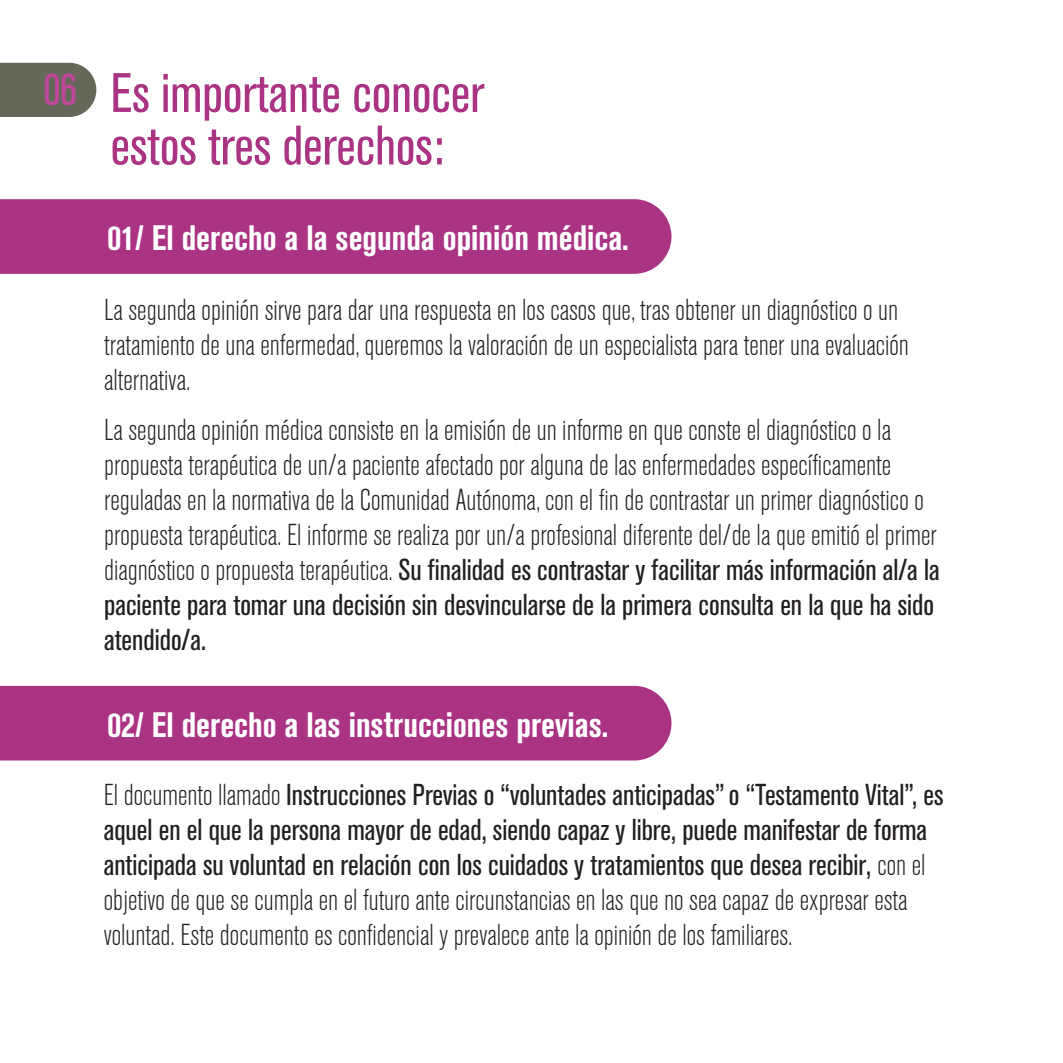
<style>
.page{position:relative;width:1063px;height:1063px;background:#fff}
.page>*{position:absolute;margin:0;border:0;box-sizing:border-box;transform-origin:0 0}
.t1{font:condensed 55px/52.5px "Akzidenz Grotesk BQ";color:#aa3384}
.t2{font:condensed 44px "Akzidenz Grotesk BQ";color:#bf469a}
.t3{font:35px "Akzidenz Grotesk BQ Bd Cnd Alt";color:#fff}
.t4{font:300 condensed 30px/35px "Akzidenz Grotesk BQ";color:#231f20}
.t5{font:condensed 30px/35px "Akzidenz Grotesk BQ";color:#231f20}
.s1{font-weight:400}
.s2{font-weight:300}
</style>
<div class="page">
<div style="left:0;top:199px;width:671px;height:75px;background:#aa3384"></div>
<div style="left:0;top:63px;width:96px;height:54px;background:#656759"></div>
<div style="left:0;top:686px;width:671px;height:75px;background:#aa3384"></div>
<h2 class="t2" style="left:44px;top:65px;width:34px">06</h2>
<h1 class="t1" style="left:111px;top:68px;width:375px">Es importante conocer estos tres derechos:</h1>
<p class="t3" style="left:107px;top:218px;width:523px">01/ El derecho a la segunda opinión médica.</p>
<p class="t4" style="left:104px;top:293px;width:806px">La segunda opinión sirve para dar una respuesta en los casos que, tras obtener un diagnóstico o un tratamiento de una enfermedad, queremos la valoración de un especialista para tener una evaluación alternativa.</p>
<p class="t4" style="left:104px;top:413px;width:837px">La segunda opinión médica consiste en la emisión de un informe en que conste el diagnóstico o la propuesta terapéutica de un/a paciente afectado por alguna de las enfermedades específicamente reguladas en la normativa de la Comunidad Autónoma, con el fin de contrastar un primer diagnóstico o propuesta terapéutica. El informe se realiza por un/a profesional diferente del/de la que emitió el primer diagnóstico o propuesta terapéutica. <span class="s1">Su finalidad es contrastar y facilitar más información al/a la paciente para tomar una decisión sin desvincularse de la primera consulta en la que ha sido atendido/a.</span></p>
<p class="t3" style="left:107px;top:705px;width:503px">02/ El derecho a las instrucciones previas.</p>
<p class="t5" style="left:104px;top:778px;width:841px"><span class="s2">El documento llamado</span> Instrucciones Previas o “voluntades anticipadas” o “Testamento Vital”, es aquel en el que la persona mayor de edad, siendo capaz y libre, puede manifestar de forma anticipada su voluntad en relación con los cuidados y tratamientos que desea recibir, <span class="s2">con el objetivo de que se cumpla en el futuro ante circunstancias en las que no sea capaz de expresar esta voluntad. Este documento es confidencial y prevalece ante la opinión de los familiares.</span></p>
</div>
